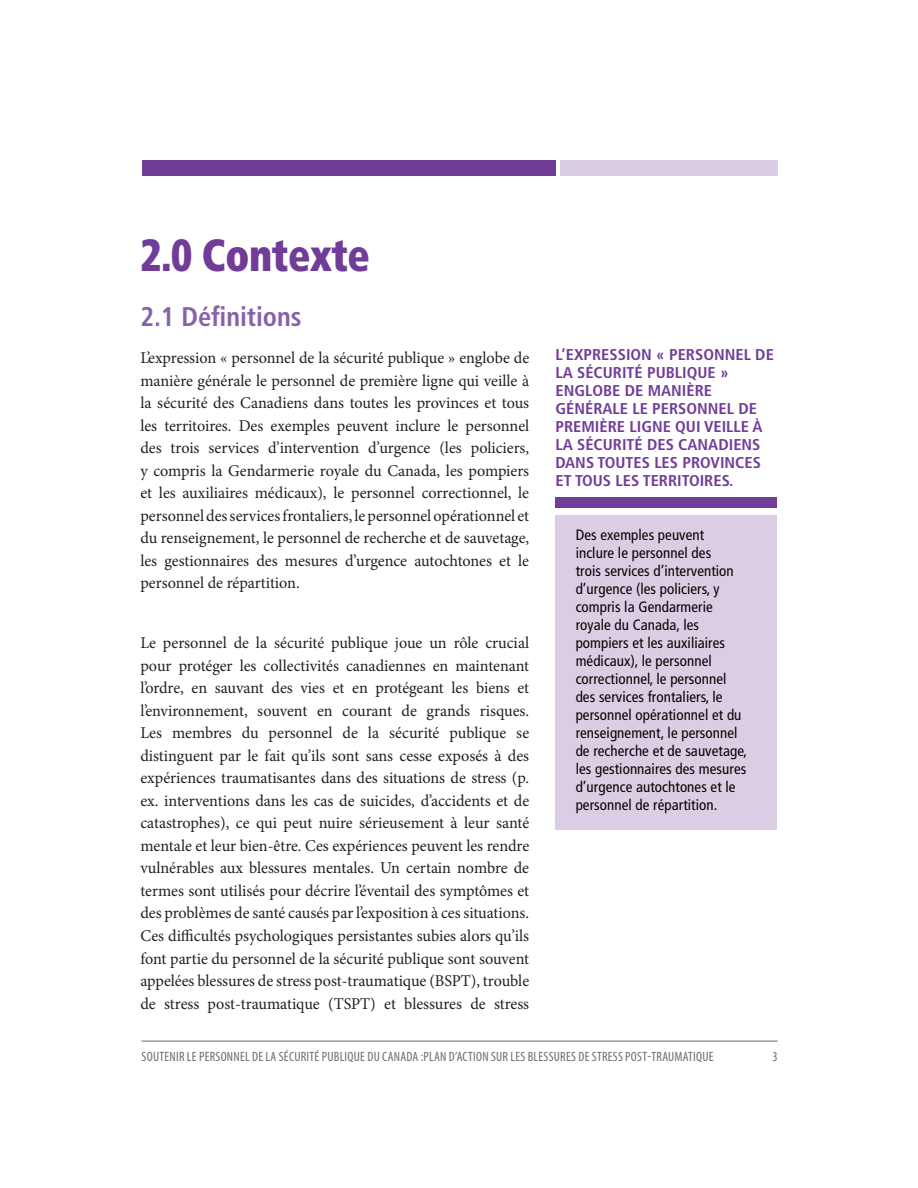
<style>
.page{position:relative;width:918px;height:1188px;background:#fff}
.page>*{position:absolute;margin:0;border:0;box-sizing:border-box;transform-origin:0 0}
.t1{font:900 condensed 45px "Frutiger LT Pro";letter-spacing:-.01em;color:#713c98;scale:.9 1}
.t2{font:700 condensed 27px "Frutiger LT Pro";color:#8861a9}
.t3{font:16.5px/22.5px "Minion Pro";color:#231f20;text-align:justify}
.t4{font:700 condensed 15.6px/18px "Frutiger LT Pro";color:#713d98;scale:1.05 1}
.t5{font:condensed 15px/18px "Frutiger LT Pro";letter-spacing:.005em;color:#040503}
.t6{font:condensed 13.5px "Myriad Pro";letter-spacing:.02em;color:#6c6d70}
</style>
<div class="page">
<hr style="left:141px;top:1041px;width:637px;height:1px;background:#6c6d70">
<div style="left:142px;top:160px;width:413px;height:16px;background:#713c98"></div>
<div style="left:561px;top:160px;width:217px;height:16px;background:#dacce4"></div>
<div style="left:555px;top:515px;width:222px;height:314px;background:#dbcde4"></div>
<div style="left:555px;top:497px;width:222px;height:10px;background:#713d98"></div>
<h1 class="t1" style="left:140px;top:228px;width:257px">2.0 Contexte</h1>
<h2 class="t2" style="left:140px;top:300px;width:163px">2.1 Définitions</h2>
<p class="t3" style="left:140px;top:347px;width:390px">L’expression « personnel de la sécurité publique » englobe de manière générale le personnel de première ligne qui veille à la sécurité des Canadiens dans toutes les provinces et tous les territoires. Des exemples peuvent inclure le personnel des trois services d’intervention d’urgence (les policiers, y compris la Gendarmerie royale du Canada, les pompiers et les auxiliaires médicaux), le personnel correctionnel, le personnel des services frontaliers, le personnel opérationnel et du renseignement, le personnel de recherche et de sauvetage, les gestionnaires des mesures d’urgence autochtones et le personnel de répartition.</p>
<p class="t3" style="left:140px;top:632px;width:390px">Le personnel de la sécurité publique joue un rôle crucial pour protéger les collectivités canadiennes en maintenant l’ordre, en sauvant des vies et en protégeant les biens et l’environnement, souvent en courant de grands risques.<br>Les membres du personnel de la sécurité publique se distinguent par le fait qu’ils sont sans cesse exposés à des expériences traumatisantes dans des situations de stress (p. ex. interventions dans les cas de suicides, d’accidents et de catastrophes), ce qui peut nuire sérieusement à leur santé mentale et leur bien-être. Ces expériences peuvent les rendre vulnérables aux blessures mentales. Un certain nombre de termes sont utilisés pour décrire l’éventail des symptômes et des problèmes de santé causés par l’exposition à ces situations.<br>Ces difficultés psychologiques persistantes subies alors qu’ils font partie du personnel de la sécurité publique sont souvent appelées blessures de stress post-traumatique (BSPT), trouble de stress post-traumatique (TSPT) et blessures de stress</p>
<p class="t4" style="left:555px;top:346px;width:210px">L’EXPRESSION « PERSONNEL DE<br>LA SÉCURITÉ PUBLIQUE »<br>ENGLOBE DE MANIÈRE<br>GÉNÉRALE LE PERSONNEL DE<br>PREMIÈRE LIGNE QUI VEILLE À<br>LA SÉCURITÉ DES CANADIENS<br>DANS TOUTES LES PROVINCES<br>ET TOUS LES TERRITOIRES.</p>
<p class="t5" style="left:576px;top:526px;width:173px">Des exemples peuvent<br>inclure le personnel des<br>trois services d’intervention d’urgence (les policiers, y compris la Gendarmerie royale du Canada, les pompiers et les auxiliaires médicaux), le personnel correctionnel, le personnel des services frontaliers, le personnel opérationnel et du renseignement, le personnel de recherche et de sauvetage, les gestionnaires des mesures d’urgence autochtones et le personnel de répartition.</p>
<p class="t6" style="left:142px;top:1048px;width:574px">SOUTENIR LE PERSONNEL DE LA SÉCURITÉ PUBLIQUE DU CANADA :PLAN D’ACTION SUR LES BLESSURES DE STRESS POST-TRAUMATIQUE</p>
<p class="t6" style="left:773px;top:1048px;width:7px">3</p>
</div>
